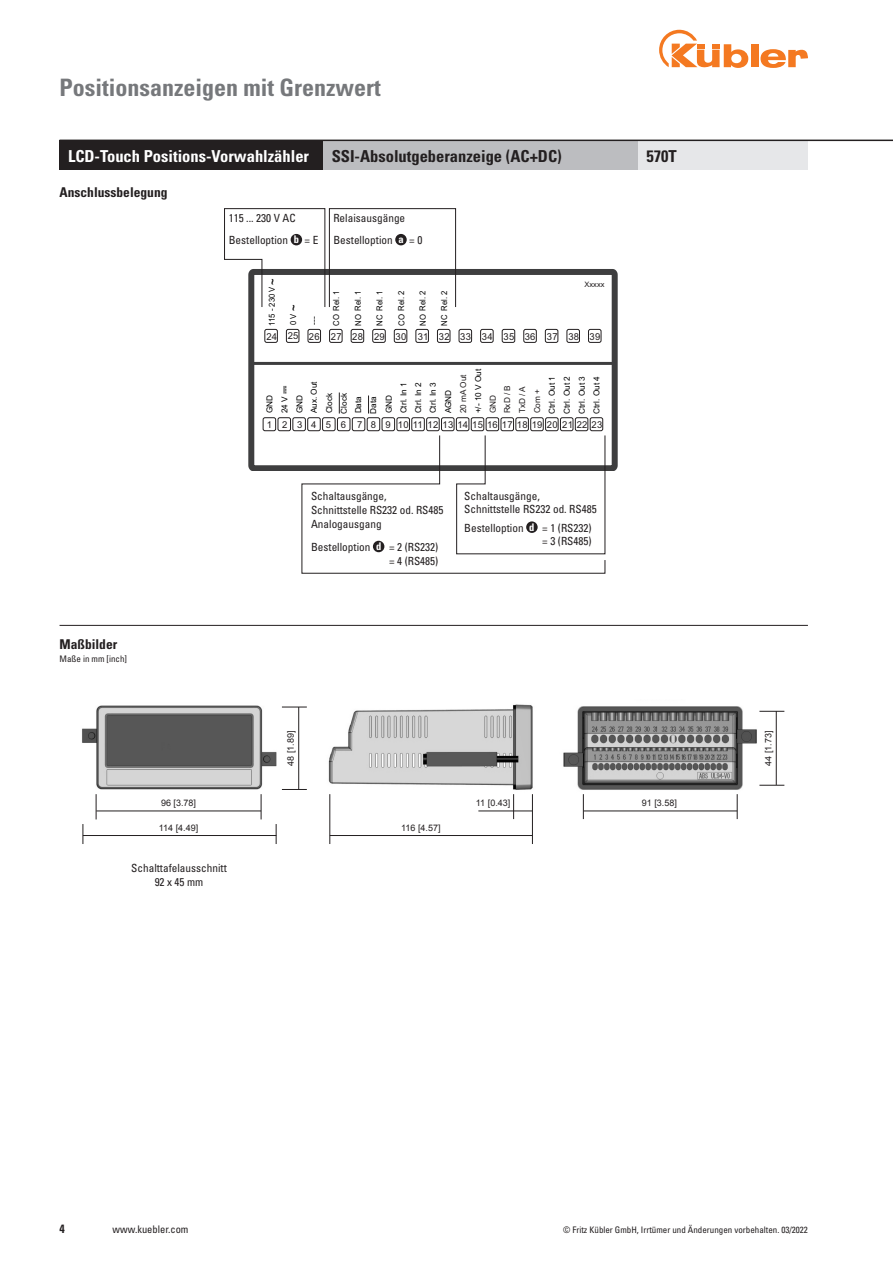
<style>
.page{position:relative;width:893px;height:1263px;background:#fff}
.page>*{position:absolute;margin:0;border:0;box-sizing:border-box;transform-origin:0 0}
.t1{font:700 condensed 24px "Univers";color:#76787b}
.Head_weiß{font:700 condensed 16.5px "Univers";color:#231f20}
.Head_weiß-2{font:700 condensed 16.5px "Univers";color:#fff}
.Bestellschlüssel{font:700 condensed 13.5px "Univers";color:#231f20}
.t2{font:12px "Arial";color:#000;scale:.93 1}
.t3{font:700 condensed 12px "Univers";color:#231f20}
.Bestellschlüssel-2{font:condensed 11.25px "Univers";color:#231f20}
.t4{font:condensed 10.5px "Univers";color:#231f20}
.t5{font:700 condensed 10.5px "Univers";color:#fff}
.t6{font:9.6px "Arial";letter-spacing:.03em;color:#231f20}
.t7{font:9.45px "Arial";letter-spacing:.03em;color:#231f20}
.t8{font:9.45px "Arial";letter-spacing:1.01em;color:#231f20}
.Fußnote{font:condensed 9px "Univers";color:#231f20}
.Bestellschlüssel-3{font:9px "Arial";color:#231f20}
.t9{font:8.25px/14.9px "Arial";color:#000}
.t10{font:8.25px "Arial";color:#000;scale:.93 1}
.t11{font:8.25px "Arial";color:#000;scale:.95 1}
.t12{font:8.25px "Arial";color:#231f20}
.t13{font:7.5px "Arial";color:#231f20}
.s1{color:#231f20}
</style>
<div class="page">
<div style="left:751px;top:44px;width:7px;height:23px;background:#f47921"></div>
<svg style="left:760px;top:49px;width:48px;height:19px"></svg>
<svg style="left:659px;top:30px;width:89px;height:38px"></svg>
<svg style="left:248px;top:269px;width:370px;height:202px"></svg>
<hr style="left:251px;top:362px;width:365px;height:3px;background:#3e3e3f">
<img style="left:82px;top:704px;width:685px;height:140px">
<svg style="left:282px;top:707px;width:25px;height:1px"></svg>
<svg style="left:759px;top:711px;width:25px;height:1px"></svg>
<svg style="left:759px;top:785px;width:25px;height:1px"></svg>
<svg style="left:737px;top:794px;width:1px;height:25px"></svg>
<hr style="left:83px;top:835px;width:193px;height:1px;background:#231f20">
<hr style="left:330px;top:835px;width:202px;height:1px;background:#231f20">
<svg style="left:96px;top:794px;width:1px;height:25px"></svg>
<svg style="left:583px;top:794px;width:1px;height:25px"></svg>
<svg style="left:513px;top:794px;width:1px;height:25px"></svg>
<svg style="left:282px;top:789px;width:25px;height:1px"></svg>
<svg style="left:83px;top:824px;width:1px;height:20px"></svg>
<hr style="left:330px;top:794px;width:1px;height:50px;background:#231f20">
<svg style="left:276px;top:824px;width:1px;height:20px"></svg>
<hr style="left:532px;top:794px;width:1px;height:50px;background:#231f20">
<svg style="left:261px;top:794px;width:1px;height:25px"></svg>
<hr style="left:96px;top:811px;width:165px;height:1px;background:#231f20">
<hr style="left:584px;top:811px;width:153px;height:1px;background:#231f20">
<hr style="left:478px;top:811px;width:54px;height:1px;background:#231f20">
<hr style="left:298px;top:707px;width:1px;height:82px;background:#231f20">
<hr style="left:776px;top:711px;width:1px;height:74px;background:#231f20">
<hr style="left:60px;top:625px;width:748px;height:1px;background:#231f20">
<div style="left:60px;top:140px;width:263px;height:30px;background:#231f20"></div>
<div style="left:638px;top:140px;width:170px;height:30px;background:#e6e7e9"></div>
<div style="left:323px;top:140px;width:315px;height:30px;background:#bcbdc0"></div>
<svg style="left:224px;top:208px;width:101px;height:100px"></svg>
<div style="left:329px;top:208px;width:127px;height:99px;border:1px solid #231f20"></div>
<div style="left:395px;top:234px;width:12px;height:11px;background:#231f20;border-radius:50%"></div>
<div style="left:291px;top:234px;width:11px;height:11px;background:#231f20;border-radius:50%"></div>
<svg style="left:263px;top:329px;width:342px;height:245px"></svg>
<div style="left:526px;top:521px;width:12px;height:12px;background:#231f20;border-radius:50%"></div>
<div style="left:373px;top:541px;width:11px;height:11px;background:#231f20;border-radius:50%"></div>
<hr style="left:60px;top:140px;width:833px;height:1px;background:#231f20">
<p class="t1" style="left:60px;top:72px;width:323px">Positionsanzeigen mit Grenzwert</p>
<p class="Head_weiß-2" style="left:68px;top:146px;width:243px">LCD-Touch Positions-Vorwahlzähler</p>
<p class="Head_weiß" style="left:332px;top:146px;width:232px">SSI-Absolutgeberanzeige (AC+DC)</p>
<p class="Head_weiß" style="left:646px;top:146px;width:32px">570T</p>
<p class="Bestellschlüssel" style="left:60px;top:184px;width:109px">Anschlussbelegung</p>
<p class="Bestellschlüssel" style="left:60px;top:635px;width:59px">Maßbilder</p>
<p class="Fußnote" style="left:60px;top:653px;width:69px">Maße in mm [inch]</p>
<p class="Bestellschlüssel-2" style="left:229px;top:210px;width:68px">115 ... 230 V AC</p>
<p class="Bestellschlüssel-2" style="left:229px;top:233px;width:61px">Bestelloption</p>
<p class="t5" style="left:294px;top:233px;width:7px">b</p>
<p class="Bestellschlüssel-2" style="left:305px;top:233px;width:15px">= E</p>
<p class="t2" style="left:265px;top:285px;width:9px;rotate:-90deg">~</p>
<p class="Bestellschlüssel-2" style="left:333px;top:210px;width:73px">Relaisausgänge</p>
<p class="Bestellschlüssel-2" style="left:333px;top:233px;width:61px">Bestelloption</p>
<p class="t5" style="left:398px;top:233px;width:7px">a</p>
<p class="Bestellschlüssel-2" style="left:409px;top:233px;width:15px">= 0</p>
<p class="t10" style="left:266px;top:326px;width:44px;rotate:-90deg">115 - 230 V</p>
<p class="t10" style="left:331px;top:326px;width:39px;rotate:-90deg">CO Rel. 1</p>
<p class="t2" style="left:286px;top:311px;width:9px;rotate:-90deg">~</p>
<p class="t10" style="left:288px;top:325px;width:14px;rotate:-90deg">0 V</p>
<p class="t9" style="left:307px;top:325px;width:10px;rotate:-90deg">---</p>
<p class="t10" style="left:353px;top:326px;width:39px;rotate:-90deg">NO Rel. 1</p>
<p class="t10" style="left:374px;top:311px;width:23px;rotate:-90deg">Rel. 1</p>
<p class="t10" style="left:374px;top:326px;width:13px;rotate:-90deg">NC</p>
<p class="t11" style="left:396px;top:326px;width:38px;rotate:-90deg">CO Rel. 2</p>
<p class="t10" style="left:417px;top:326px;width:39px;rotate:-90deg">NO Rel. 2</p>
<p class="t10" style="left:439px;top:326px;width:39px;rotate:-90deg">NC Rel. 2</p>
<p class="t13" style="left:584px;top:280px;width:21px">Xxxxx</p>
<p class="t6" style="left:266px;top:330px;width:335px">24 25 26 27 28 29 30 31 32 33 34 35 36 37 38 39</p>
<p class="t9" style="left:471px;top:413px;width:46px;rotate:-90deg">+/- 10 V Out</p>
<p class="t12" style="left:458px;top:413px;width:40px;rotate:-90deg">20 mA Out</p>
<p class="t9" style="left:486px;top:414px;width:39px;rotate:-90deg"><span class="s1">GND<br>RxD / B<br>TxD / A<br>Com +<br></span>Ctrl. Out 1<br>Ctrl. Out 2<br>Ctrl. Out 3<br>Ctrl. Out 4</p>
<p class="t7" style="left:386px;top:418px;width:218px">9 10 11 12 13 14 15 16 17 18 19 20 21 22 23</p>
<p class="t9" style="left:277px;top:413px;width:34px;rotate:-90deg">24 V<br>GND<br>Aux. Out</p>
<p class="t9" style="left:411px;top:413px;width:33px;text-align:justify;rotate:-90deg">Ctrl. In 2<br>Ctrl. In 3<br>AGND</p>
<p class="t8" style="left:267px;top:418px;width:111px">123456 78</p>
<p class="t9" style="left:262px;top:413px;width:20px;rotate:-90deg">GND</p>
<p class="t9" style="left:322px;top:413px;width:22px;rotate:-90deg">Clock</p>
<p class="t9" style="left:381px;top:413px;width:33px;rotate:-90deg">GND<br>Ctrl. In 1</p>
<p class="t9" style="left:337px;top:413px;width:22px;rotate:-90deg">Clock</p>
<p class="t9" style="left:351px;top:413px;width:19px;rotate:-90deg">Data<br>Data</p>
<p class="Bestellschlüssel-2" style="left:311px;top:489px;width:77px">Schaltausgänge,</p>
<p class="Bestellschlüssel-2" style="left:311px;top:503px;width:134px">Schnittstelle RS232 od. RS485</p>
<p class="Bestellschlüssel-2" style="left:311px;top:517px;width:72px">Analogausgang</p>
<p class="Bestellschlüssel-2" style="left:311px;top:540px;width:61px">Bestelloption</p>
<p class="t5" style="left:376px;top:540px;width:7px">d</p>
<p class="Bestellschlüssel-2" style="left:389px;top:540px;width:51px">= 2 (RS232)</p>
<p class="Bestellschlüssel-2" style="left:389px;top:554px;width:51px">= 4 (RS485)</p>
<p class="Bestellschlüssel-2" style="left:464px;top:489px;width:77px">Schaltausgänge,</p>
<p class="Bestellschlüssel-2" style="left:464px;top:502px;width:134px">Schnittstelle RS232 od. RS485</p>
<p class="Bestellschlüssel-2" style="left:464px;top:521px;width:61px">Bestelloption</p>
<p class="t5" style="left:529px;top:520px;width:7px">d</p>
<p class="Bestellschlüssel-2" style="left:542px;top:521px;width:51px">= 1 (RS232)</p>
<p class="Bestellschlüssel-2" style="left:542px;top:534px;width:51px">= 3 (RS485)</p>
<p class="Bestellschlüssel-3" style="left:285px;top:766px;width:37px;rotate:-90deg">48 [1.89]</p>
<p class="Bestellschlüssel-3" style="left:161px;top:797px;width:37px">96 [3.78]</p>
<p class="Bestellschlüssel-3" style="left:642px;top:797px;width:37px">91 [3.58]</p>
<p class="Bestellschlüssel-3" style="left:476px;top:797px;width:36px">11 [0.43]</p>
<p class="Bestellschlüssel-3" style="left:159px;top:821px;width:41px">114 [4.49]</p>
<p class="Bestellschlüssel-3" style="left:401px;top:821px;width:41px">116 [4.57]</p>
<p class="Bestellschlüssel-2" style="left:131px;top:861px;width:97px">Schalttafelausschnitt</p>
<p class="Bestellschlüssel-2" style="left:155px;top:875px;width:50px">92 x 45 mm</p>
<p class="Bestellschlüssel-3" style="left:762px;top:766px;width:37px;rotate:-90deg">44 [1.73]</p>
<p class="t3" style="left:60px;top:1221px;width:7px">4</p>
<p class="t4" style="left:113px;top:1223px;width:77px">www.kuebler.com</p>
<p class="Fußnote" style="left:563px;top:1224px;width:246px">© Fritz Kübler GmbH, Irrtümer und Änderungen vorbehalten. 03/2022</p>
</div>
